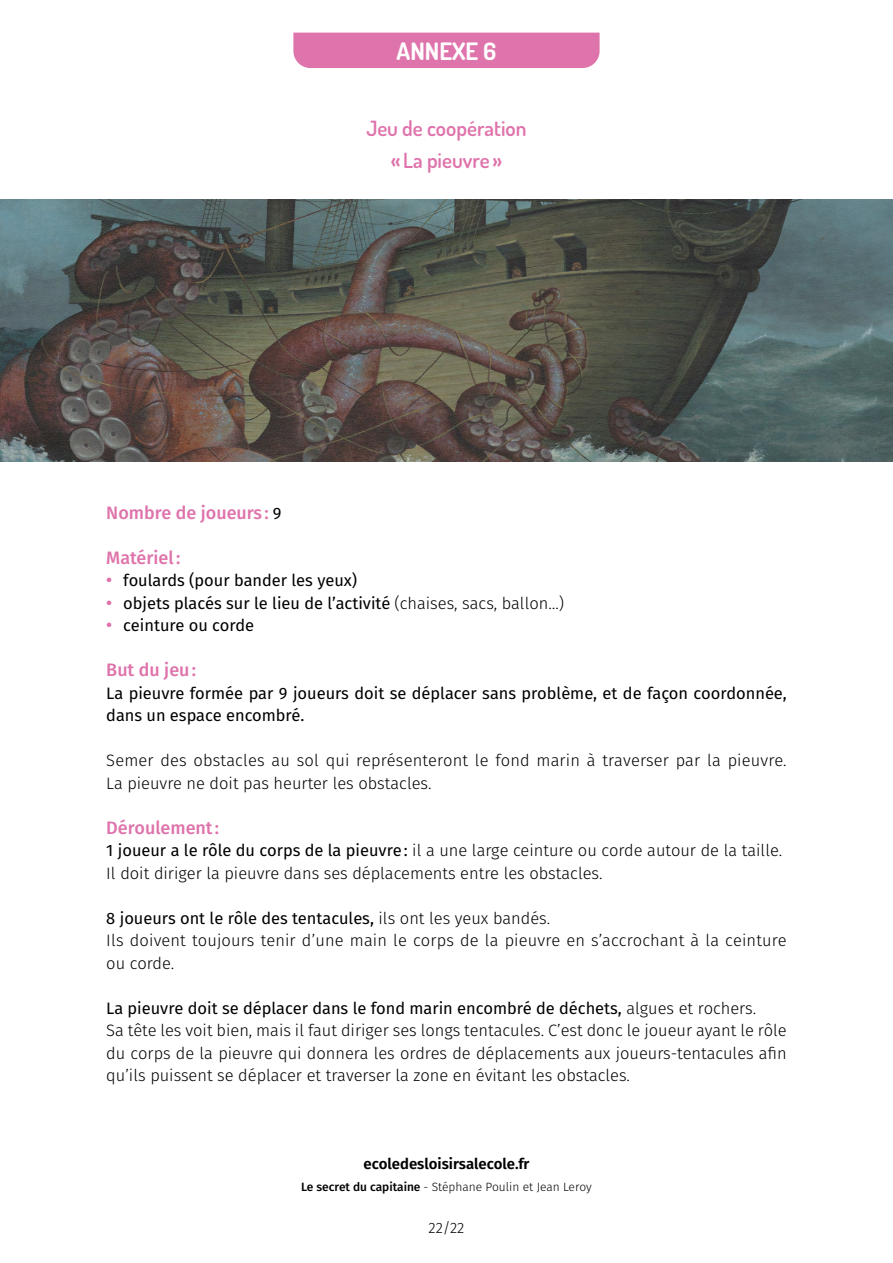
<style>
.page{position:relative;width:893px;height:1263px;background:#fff}
.page>*{position:absolute;margin:0;border:0;box-sizing:border-box;transform-origin:0 0}
.t1{font:700 24px "Dosis";color:#fff}
.t2{font:600 21px "Dosis";color:#df73ab}
.TC{font:500 18px "Fira Sans";color:#df73ab}
.TC-2{font:300 16.5px/22.5px "Fira Sans";color:#000}
.TC-3{font:16.5px/22.5px "Fira Sans";color:#000}
.t3{font:600 15px "Fira Sans";color:#000}
.t4{font:300 15px "Fira Sans";color:#000}
.t5{font:300 12px "Fira Sans";color:#000}
.s1{font-weight:400;font-size:16.5px;color:#000}
.s2{font-weight:500;font-size:18px;color:#df73ab}
.s3{font-weight:300}
.s4{font-weight:400}
.s5{font-weight:500}
</style>
<div class="page">
<img style="left:0;top:200px;width:893px;height:261px">
<div style="left:293px;top:33px;width:307px;height:35px;background:#df73ab"></div>
<p class="t1" style="left:397px;top:35px;width:101px">ANNEXE 6</p>
<p class="t2" style="left:366px;top:115px;width:162px">Jeu de coopération</p>
<p class="t2" style="left:391px;top:146px;width:113px">« La pieuvre »</p>
<p class="TC" style="left:106px;top:498px;width:177px">Nombre de joueurs : <span class="s1">9</span></p>
<p class="TC" style="left:106px;top:543px;width:76px">Matériel:</p>
<p class="TC-3" style="left:106px;top:569px;width:252px"><span class="s2">•</span> foulards (pour bander les yeux)</p>
<p class="TC-3" style="left:106px;top:591px;width:459px"><span class="s2">•</span> objets placés sur le lieu de l’activité <span class="s3">(chaises, sacs, ballon…)</span></p>
<p class="TC-3" style="left:106px;top:614px;width:149px"><span class="s2">•</span> ceinture ou corde</p>
<p class="TC" style="left:106px;top:655px;width:91px">But du jeu:</p>
<p class="TC-3" style="left:106px;top:681px;width:682px">La pieuvre formée par 9 joueurs doit se déplacer sans problème, et de façon coordonnée, dans un espace encombré.</p>
<p class="TC-2" style="left:106px;top:749px;width:682px">Semer des obstacles au sol qui représenteront le fond marin à traverser par la pieuvre.<br>La pieuvre ne doit pas heurter les obstacles.</p>
<p class="TC" style="left:106px;top:813px;width:114px">Déroulement:</p>
<p class="TC-2" style="left:106px;top:839px;width:677px"><span class="s4">1 joueur a le rôle du corps de la pieuvre:</span> il a une large ceinture ou corde autour de la taille.</p>
<p class="TC-2" style="left:106px;top:861px;width:498px">Il doit diriger la pieuvre dans ses déplacements entre les obstacles.</p>
<p class="TC-3" style="left:106px;top:906px;width:445px">8 joueurs ont le rôle des tentacules, <span class="s3">ils ont les yeux bandés.</span></p>
<p class="TC-2" style="left:106px;top:929px;width:682px">Ils doivent toujours tenir d’une main le corps de la pieuvre en s’accrochant à la ceinture ou corde.</p>
<p class="TC-3" style="left:106px;top:996px;width:651px">La pieuvre doit se déplacer dans le fond marin encombré de déchets, <span class="s3">algues et rochers.</span></p>
<p class="TC-2" style="left:106px;top:1019px;width:682px;text-align:justify">Sa tête les voit bien, mais il faut diriger ses longs tentacules. C’est donc le joueur ayant le rôle du corps de la pieuvre qui donnera les ordres de déplacements aux joueurs-tentacules afin qu’ils puissent se déplacer et traverser la zone en évitant les obstacles.</p>
<p class="t3" style="left:363px;top:1151px;width:168px">ecoledesloisirsalecole.fr</p>
<p class="t5" style="left:301px;top:1179px;width:292px"><span class="s5">Le secret du capitaine</span> - Stéphane Poulin et Jean Leroy</p>
<p class="t4" style="left:428px;top:1217px;width:37px">22/22</p>
</div>
